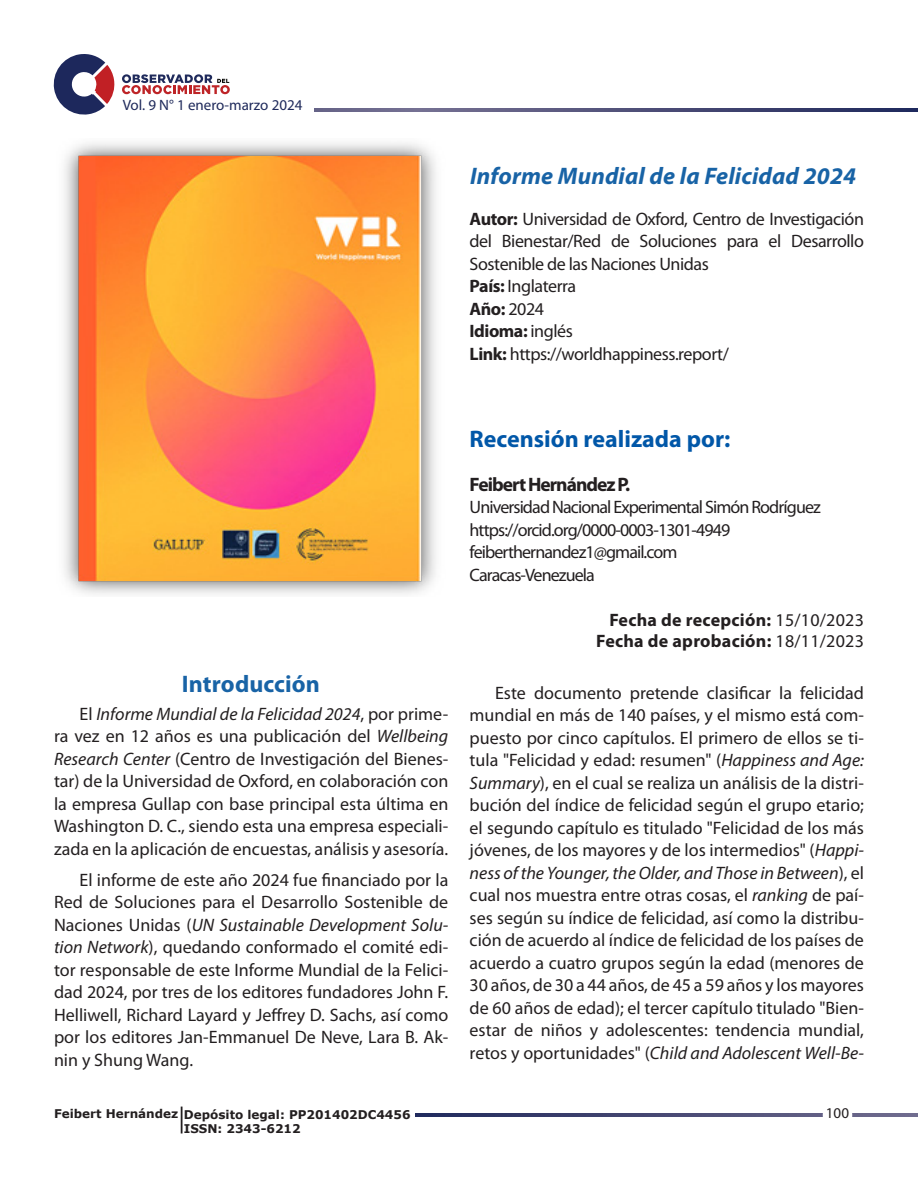
<style>
.page{position:relative;width:918px;height:1188px;background:#fff}
.page>*{position:absolute;margin:0;border:0;box-sizing:border-box;transform-origin:0 0}
.t1{font:italic 700 24px "Myriad Pro";letter-spacing:.005em;color:#1863a6}
.t2{font:700 24px "Myriad Pro";color:#0157a8}
.t3{font:700 24px "Myriad Pro";letter-spacing:.005em;color:#1863a6}
.t4{font:700 19.5px "Myriad Pro";letter-spacing:-.05em;color:#231f20}
.t5{font:18px/22.5px "Myriad Pro";letter-spacing:-.025em;color:#231f20;text-align:justify}
.t6{font:18px "Myriad Pro";letter-spacing:-.05em;color:#231f20}
.t7{font:700 18px "Myriad Pro";letter-spacing:.015em;color:#231f20}
.t8{font:15px "Myriad Pro";color:#1f2a5b}
.t9{font:15px "Myriad Pro";color:#231f20}
.t10{font:700 12px "Verdana";color:#231f20}
.s1{font-weight:700}
.s2{font-weight:400}
.s3{font-style:italic}
</style>
<div class="page">
<svg style="left:122px;top:74px;width:108px;height:20px"></svg>
<svg style="left:53px;top:54px;width:62px;height:61px"></svg>
<svg style="left:416px;top:1114px;width:502px;height:3px"></svg>
<div style="left:823px;top:1100px;width:29px;height:30px;background:#fff;border-radius:50%"></div>
<svg style="left:314px;top:109px;width:604px;height:3px"></svg>
<hr style="left:181px;top:1107px;width:2px;height:26px;background:#231f20">
<img style="left:64px;top:143px;width:372px;height:451px">
<p class="t8" style="left:123px;top:95px;width:181px">Vol. 9 N° 1 enero-marzo 2024</p>
<p class="t1" style="left:470px;top:160px;width:388px">Informe Mundial de la Felicidad 2024</p>
<p class="t5" style="left:470px;top:207px;width:396px"><span class="s1">Autor:</span> Universidad de Oxford, Centro de Investigación del Bienestar/Red de Soluciones para el Desarrollo Sostenible de las Naciones Unidas</p>
<p class="t5" style="left:470px;top:275px;width:108px"><span class="s1">País:</span> Inglaterra</p>
<p class="t7" style="left:470px;top:297px;width:76px">Año: <span class="s2">2024</span></p>
<p class="t7" style="left:470px;top:319px;width:105px">Idioma: <span class="s2">inglés</span></p>
<p class="t5" style="left:470px;top:342px;width:261px"><span class="s1">Link:</span> https://worldhappiness.report/</p>
<p class="t3" style="left:182px;top:668px;width:140px">Introducción</p>
<p class="t5" style="left:54px;top:702px;width:396px;text-indent:26px">El <span class="s3">Informe Mundial de la Felicidad 2024</span>, por prime&shy;ra vez en 12 años es una publicación del <span class="s3">Wellbeing Research Center</span> (Centro de Investigación del Bienes&shy;tar) de la Universidad de Oxford, en colaboración con la empresa Gullap con base principal esta última en Washington D. C., siendo esta una empresa especiali&shy;zada en la aplicación de encuestas, análisis y asesoría.</p>
<p class="t5" style="left:54px;top:868px;width:396px;text-indent:26px">El informe de este año 2024 fue financiado por la Red de Soluciones para el Desarrollo Sostenible de Naciones Unidas (<span class="s3">UN Sustainable Development Solu&shy;tion Network</span>), quedando conformado el comité edi&shy;tor responsable de este Informe Mundial de la Felici&shy;dad 2024, por tres de los editores fundadores John F.<br>Helliwell, Richard Layard y Jeffrey D. Sachs, así como por los editores Jan-Emmanuel De Neve, Lara B. Ak&shy;nin y Shung Wang.</p>
<p class="t2" style="left:470px;top:423px;width:262px">Recensión realizada por:</p>
<p class="t4" style="left:470px;top:471px;width:162px">Feibert Hernández P.</p>
<p class="t6" style="left:470px;top:496px;width:353px">Universidad Nacional Experimental Simón Rodríguez</p>
<p class="t6" style="left:470px;top:518px;width:262px">https://orcid.org/0000-0003-1301-4949</p>
<p class="t6" style="left:470px;top:541px;width:209px">feiberthernandez1@gmail.com</p>
<p class="t6" style="left:470px;top:563px;width:127px">Caracas-Venezuela</p>
<p class="t7" style="left:609px;top:608px;width:256px">Fecha de recepción: <span class="s2">15/10/2023</span></p>
<p class="t7" style="left:596px;top:629px;width:269px">Fecha de aprobación: <span class="s2">18/11/2023</span></p>
<p class="t5" style="left:470px;top:681px;width:396px;text-indent:26px">Este documento pretende clasificar la felicidad mundial en más de 140 países, y el mismo está com&shy;puesto por cinco capítulos. El primero de ellos se ti&shy;tula "Felicidad y edad: resumen" (<span class="s3">Happiness and Age:<br>Summary</span>), en el cual se realiza un análisis de la distri&shy;bución del índice de felicidad según el grupo etario; el segundo capítulo es titulado "Felicidad de los más jóvenes, de los mayores y de los intermedios" (<span class="s3">Happi&shy;ness of the Younger, the Older, and Those in Between</span>), el cual nos muestra entre otras cosas, el <span class="s3">ranking</span> de paí&shy;ses según su índice de felicidad, así como la distribu&shy;ción de acuerdo al índice de felicidad de los países de acuerdo a cuatro grupos según la edad (menores de 30 años, de 30 a 44 años, de 45 a 59 años y los mayores de 60 años de edad); el tercer capítulo titulado "Bien&shy;estar de niños y adolescentes: tendencia mundial, retos y oportunidades" (<span class="s3">Child and Adolescent Well-Be-</span></p>
<p class="t10" style="left:184px;top:1106px;width:228px">Depósito legal: PP201402DC4456</p>
<p class="t9" style="left:826px;top:1104px;width:25px">100</p>
<p class="t10" style="left:184px;top:1120px;width:118px">ISSN: 2343-6212</p>
<p class="t10" style="left:54px;top:1105px;width:126px">Feibert Hernández</p>
</div>
